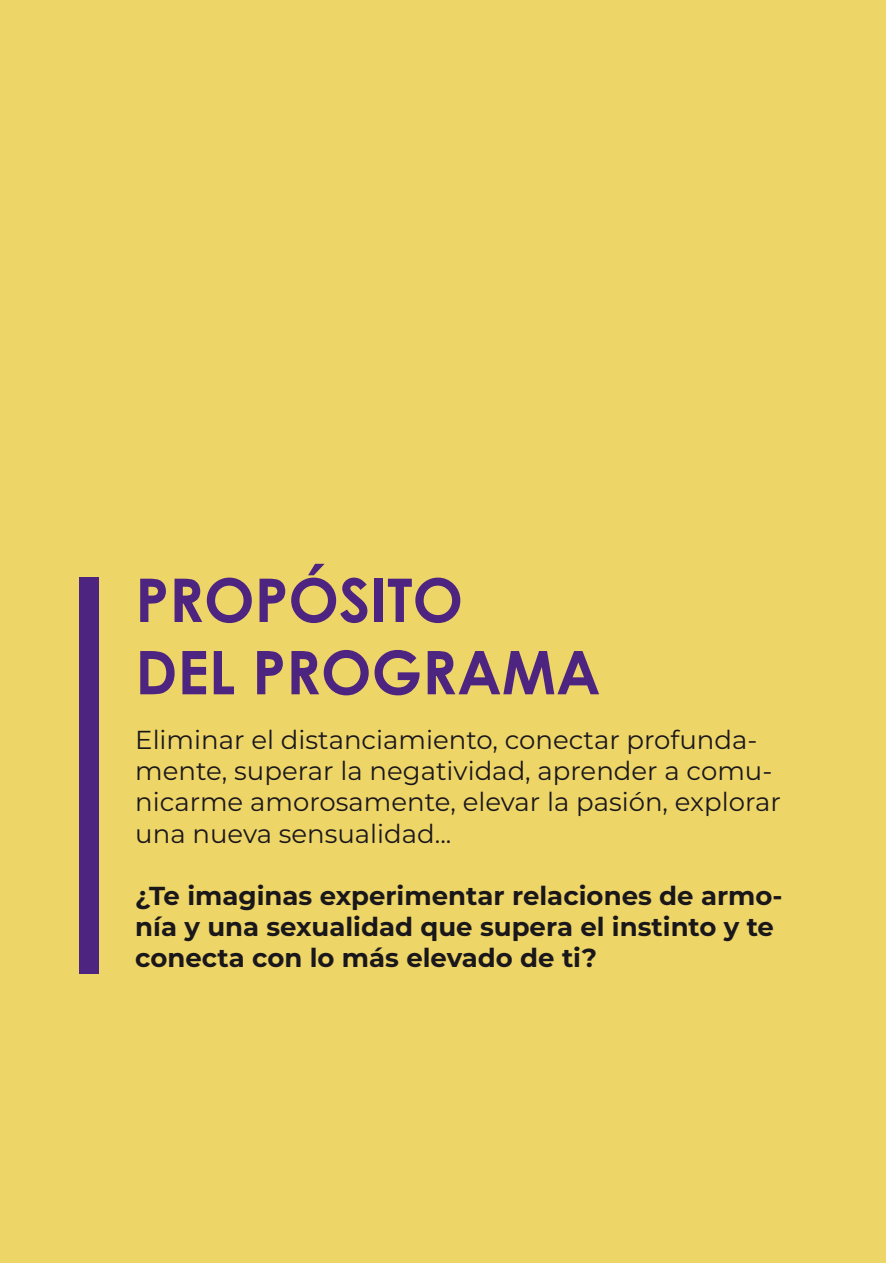
<style>
.page{position:relative;width:893px;height:1263px;background:#fff}
.page>*{position:absolute;margin:0;border:0;box-sizing:border-box;transform-origin:0 0}
.t1{font:700 60.3px/72.3px "Century Gothic";color:#4d2581}
.t2{font:25.95px/31.2px "Montserrat";color:#1a171b}
.t3{font:700 25.95px/31.2px "Montserrat";color:#1a171b}
</style>
<div class="page">
<div style="left:0;top:0;width:885px;height:1263px;background:#eed568"></div>
<div style="left:79px;top:577px;width:20px;height:396px;background:#4d2581"></div>
<h1 class="t1" style="left:135px;top:562px;width:467px">PROPÓSITO<br>DEL PROGRAMA</h1>
<p class="t2" style="left:135px;top:723px;width:647px">Eliminar el distanciamiento, conectar profunda&shy;mente, superar la negatividad, aprender a comu&shy;nicarme amorosamente, elevar la pasión, explorar una nueva sensualidad...</p>
<p class="t3" style="left:135px;top:879px;width:649px">¿Te imaginas experimentar relaciones de armo&shy;nía y una sexualidad que supera el instinto y te conecta con lo más elevado de ti?</p>
</div>
